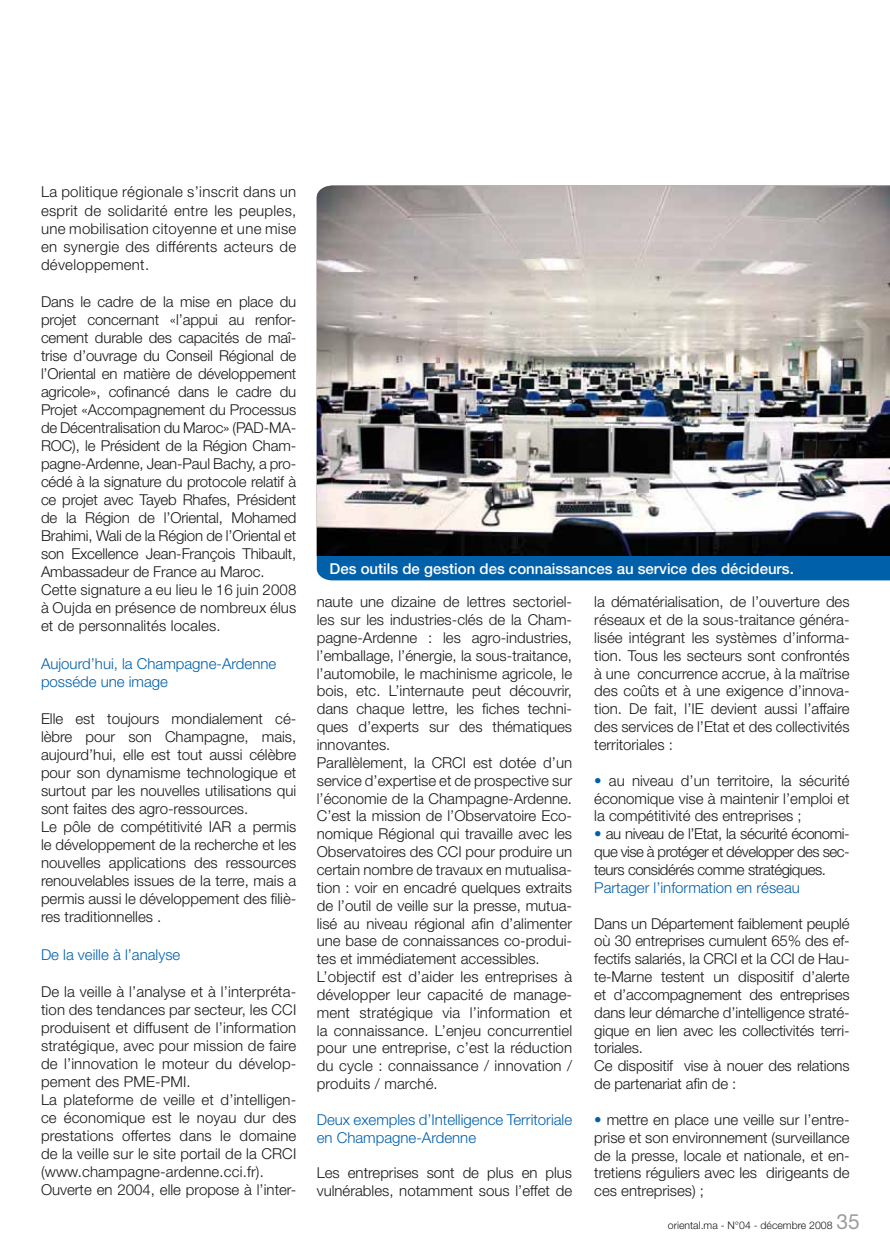
<style>
.page{position:relative;width:890px;height:1260px;background:#fff}
.page>*{position:absolute;margin:0;border:0;box-sizing:border-box;transform-origin:0 0}
.t1{font:300 15px/17.9px "Helvetica Neue";color:#1a171c}
.t2{font:300 15px/18px "Helvetica Neue";color:#0060aa}
.t3{font:500 15px "Helvetica Neue";color:#fff}
.t4{font:300 10.5px "Helvetica Neue";color:#1a171c}
.s1{color:#0060aa}
.s2{font-weight:400;font-size:21px;color:#9c9d9f}
</style>
<div class="page">
<div style="left:316px;top:556px;width:573px;height:24px;background:#0060aa"></div>
<img style="left:316px;top:186px;width:573px;height:370px">
<p class="t1" style="left:41px;top:185px;width:257px;text-align:justify">La politique régionale s’inscrit dans un esprit de solidarité entre les peuples, une mobilisation citoyenne et une mise en synergie des différents acteurs de développement.</p>
<p class="t1" style="left:41px;top:294px;width:257px">Dans le cadre de la mise en place du projet concernant «l’appui au renfor&shy;cement durable des capacités de maî&shy;trise d’ouvrage du Conseil Régional de l’Oriental en matière de développement agricole», cofinancé dans le cadre du Projet «Accompagnement du Processus de Décentralisation du Maroc» (PAD-MA-ROC), le Président de la Région Cham&shy;pagne-Ardenne, Jean-Paul Bachy, a pro&shy;cédé à la signature du protocole relatif à ce projet avec Tayeb Rhafes, Président de la Région de l’Oriental, Mohamed Brahimi, Wali de la Région de l’Oriental et son Excellence Jean-François Thibault, Ambassadeur de France au Maroc.<br>Cette signature a eu lieu le 16 juin 2008 à Oujda en présence de nombreux élus et de personnalités locales.</p>
<p class="t2" style="left:41px;top:656px;width:237px">Aujourd’hui, la Champagne-Ardenne posséde une image</p>
<p class="t1" style="left:41px;top:711px;width:257px">Elle est toujours mondialement cé&shy;lèbre pour son Champagne, mais, aujourd’hui, elle est tout aussi célèbre pour son dynamisme technologique et surtout par les nouvelles utilisations qui sont faites des agro-ressources.<br>Le pôle de compétitivité IAR a permis le développement de la recherche et les nouvelles applications des ressources renouvelables issues de la terre, mais a permis aussi le développement des filiè&shy;res traditionnelles .</p>
<p class="t2" style="left:41px;top:947px;width:141px">De la veille à l’analyse</p>
<p class="t1" style="left:41px;top:984px;width:257px">De la veille à l’analyse et à l’interpréta&shy;tion des tendances par secteur, les CCI produisent et diffusent de l’information stratégique, avec pour mission de faire de l’innovation le moteur du dévelop&shy;pement des PME-PMI.<br>La plateforme de veille et d’intelligen&shy;ce économique est le noyau dur des prestations offertes dans le domaine de la veille sur le site portail de la CRCI (www.champagne-ardenne.cci.fr).<br>Ouverte en 2004, elle propose à l’inter-</p>
<p class="t3" style="left:329px;top:563px;width:465px">Des outils de gestion des connaissances au service des décideurs.</p>
<p class="t1" style="left:316px;top:594px;width:257px">naute une dizaine de lettres sectoriel&shy;les sur les industries-clés de la Cham&shy;pagne-Ardenne : les agro-industries, l’emballage, l’énergie, la sous-traitance, l’automobile, le machinisme agricole, le bois, etc. L’internaute peut découvrir, dans chaque lettre, les fiches techni&shy;ques d’experts sur des thématiques innovantes.<br>Parallèlement, la CRCI est dotée d’un service d’expertise et de prospective sur l’économie de la Champagne-Ardenne.<br>C’est la mission de l’Observatoire Eco&shy;nomique Régional qui travaille avec les Observatoires des CCI pour produire un certain nombre de travaux en mutualisa&shy;tion : voir en encadré quelques extraits de l’outil de veille sur la presse, mutua&shy;lisé au niveau régional afin d’alimenter une base de connaissances co-produi&shy;tes et immédiatement accessibles.<br>L’objectif est d’aider les entreprises à développer leur capacité de manage&shy;ment stratégique via l’information et la connaissance. L’enjeu concurrentiel pour une entreprise, c’est la réduction du cycle : connaissance / innovation / produits / marché.</p>
<p class="t2" style="left:316px;top:1112px;width:257px">Deux exemples d’Intelligence Territoriale en Champagne-Ardenne</p>
<p class="t1" style="left:316px;top:1165px;width:257px">Les entreprises sont de plus en plus vulnérables, notamment sous l’effet de</p>
<p class="t1" style="left:594px;top:594px;width:257px;text-align:justify">la dématérialisation, de l’ouverture des réseaux et de la sous-traitance généra&shy;lisée intégrant les systèmes d’informa&shy;tion. Tous les secteurs sont confrontés à une concurrence accrue, à la maïtrise des coûts et à une exigence d’innova&shy;tion. De fait, l’IE devient aussi l’affaire des services de l’Etat et des collectivités territoriales :</p>
<p class="t1" style="left:594px;top:773px;width:257px;text-align:justify"><span class="s1">•</span> au niveau d’un territoire, la sécurité économique vise à maintenir l’emploi et la compétitivité des entreprises ;</p>
<p class="t1" style="left:594px;top:826px;width:257px;text-align:justify"><span class="s1">•</span> au niveau de l’Etat, la sécurité économi&shy;que vise à protéger et développer des sec&shy;teurs considérés comme stratégiques.</p>
<p class="t2" style="left:594px;top:880px;width:207px">Partager l’information en réseau</p>
<p class="t1" style="left:594px;top:915px;width:257px">Dans un Département faiblement peuplé où 30 entreprises cumulent 65% des ef&shy;fectifs salariés, la CRCI et la CCI de Hau&shy;te-Marne testent un dispositif d’alerte et d’accompagnement des entreprises dans leur démarche d’intelligence straté&shy;gique en lien avec les collectivités terri&shy;toriales.<br>Ce dispositif vise à nouer des relations de partenariat afin de :</p>
<p class="t1" style="left:594px;top:1112px;width:257px;text-align:justify"><span class="s1">•</span> mettre en place une veille sur l’entre&shy;prise et son environnement (surveillance de la presse, locale et nationale, et en&shy;tretiens réguliers avec les dirigeants de ces entreprises) ;</p>
<p class="t4" style="left:667px;top:1221px;width:193px">oriental.ma - N°04 - décembre 2008 <span class="s2">35</span></p>
</div>
